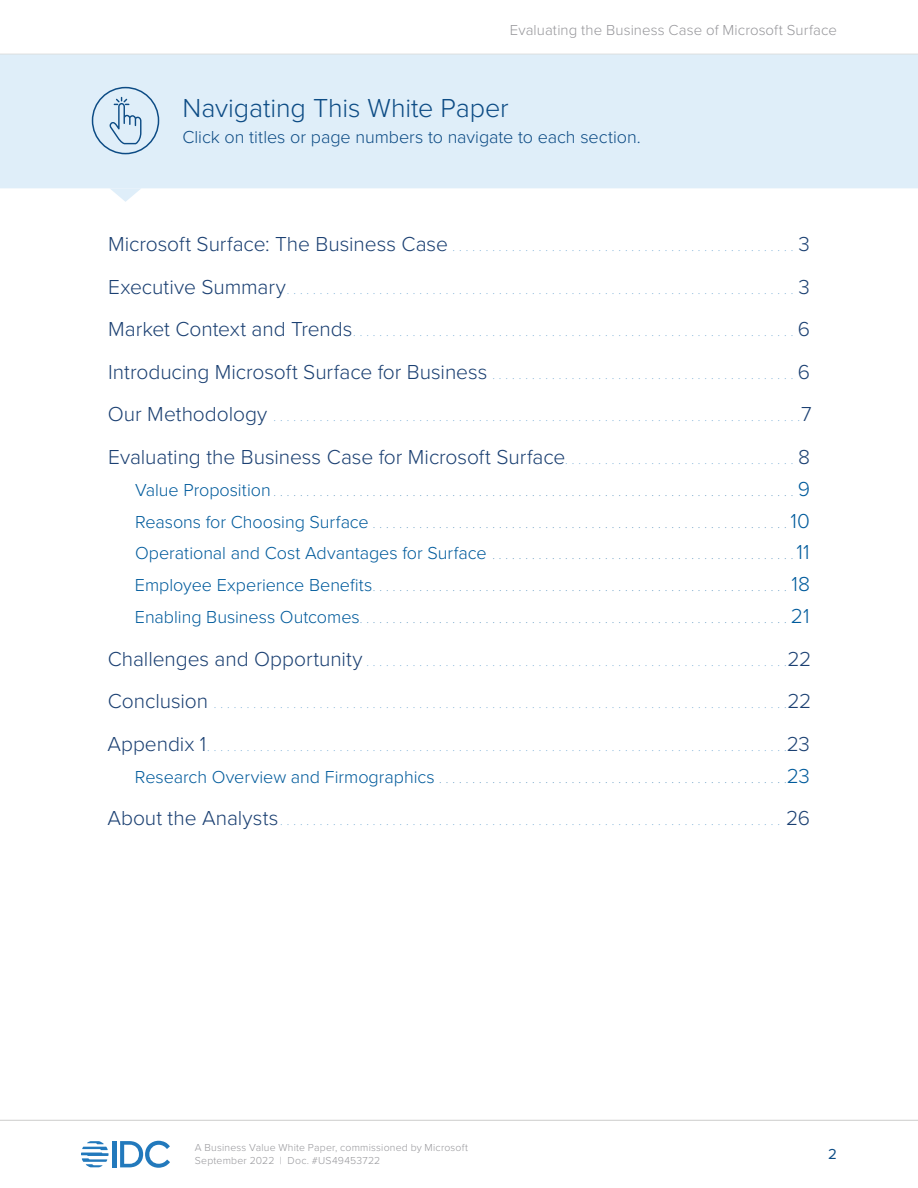
<style>
.page{position:relative;width:918px;height:1188px;background:#fff}
.page>*{position:absolute;margin:0;border:0;box-sizing:border-box;transform-origin:0 0}
.t1{font:300 27px "Proxima Nova";letter-spacing:-.005em;color:#0d4c85}
.t2{font:300 21px "Proxima Nova";letter-spacing:-.005em;color:#1b4072}
.t3{font:300 21px "Proxima Nova";color:#005b9c}
.t4{font:300 18px "Proxima Nova";letter-spacing:-.005em;color:#0d4c85}
.t5{font:300 15px "Proxima Nova";letter-spacing:.005em;color:#97979b}
.t6{font:15px "Proxima Nova";color:#0d4c85}
.t7{font:300 10.5px/13.5px "Proxima Nova";letter-spacing:.02em;color:#97979b}
.t8{font:300 9px "Proxima Nova";color:#2379bb}
.t9{font:300 9px "Proxima Nova";color:#005b9c}
.s1{font-size:18px}
</style>
<div class="page">
<hr style="left:113px;top:1141px;width:4px;height:26px;background:#2279bc">
<svg style="left:120px;top:1141px;width:50px;height:27px"></svg>
<svg style="left:81px;top:1141px;width:28px;height:26px"></svg>
<hr style="left:0;top:1120px;width:918px;height:1px;background:#cccccb">
<div style="left:0;top:54px;width:918px;height:134px;background:#dfeef9"></div>
<div style="left:92px;top:87px;width:67px;height:67px;border:2px solid #0d4c85;border-radius:50%"></div>
<svg style="left:110px;top:97px;width:31px;height:47px"></svg>
<svg style="left:110px;top:188px;width:31px;height:14px"></svg>
<h3 class="t5" style="left:510px;top:18px;width:329px">Evaluating the Business Case of Microsoft Surface</h3>
<h2 class="t1" style="left:182px;top:87px;width:328px">Navigating This White Paper</h2>
<p class="t4" style="left:182px;top:124px;width:460px">Click on titles or page numbers to navigate to each section .</p>
<p class="t2" style="left:108px;top:228px;width:341px">Microsoft Surface: The Business Case</p>
<p class="t2" style="left:799px;top:228px;width:13px">3</p>
<p class="t8" style="left:453px;top:241px;width:342px">. . . . . . . . . . . . . . . . . . . . . . . . . . . . . . . . . . . . . . . . . . . . . . . . . . . .</p>
<p class="t2" style="left:108px;top:271px;width:179px">Executive Summary</p>
<p class="t2" style="left:799px;top:271px;width:13px">3</p>
<p class="t8" style="left:287px;top:284px;width:508px">. . . . . . . . . . . . . . . . . . . . . . . . . . . . . . . . . . . . . . . . . . . . . . . . . . . . . . . . . . . . . . . . . . . . . . . . . . . . .</p>
<p class="t2" style="left:108px;top:314px;width:246px">Market Context and Trends</p>
<p class="t2" style="left:798px;top:314px;width:14px">6</p>
<p class="t8" style="left:353px;top:326px;width:441px">. . . . . . . . . . . . . . . . . . . . . . . . . . . . . . . . . . . . . . . . . . . . . . . . . . . . . . . . . . . . . . . . . . .</p>
<p class="t2" style="left:108px;top:356px;width:381px">Introducing Microsoft Surface for Business</p>
<p class="t2" style="left:798px;top:356px;width:14px">6</p>
<p class="t8" style="left:493px;top:369px;width:302px">. . . . . . . . . . . . . . . . . . . . . . . . . . . . . . . . . . . . . . . . . . . . . .</p>
<p class="t2" style="left:108px;top:399px;width:161px">Our Methodology</p>
<p class="t2" style="left:801px;top:399px;width:12px">7</p>
<p class="t8" style="left:274px;top:412px;width:527px">. . . . . . . . . . . . . . . . . . . . . . . . . . . . . . . . . . . . . . . . . . . . . . . . . . . . . . . . . . . . . . . . . . . . . . . . . . . . . . . .</p>
<p class="t2" style="left:108px;top:441px;width:459px">Evaluating the Business Case for Microsoft Surface</p>
<p class="t2" style="left:798px;top:441px;width:13px">8</p>
<p class="t8" style="left:566px;top:454px;width:229px">. . . . . . . . . . . . . . . . . . . . . . . . . . . . . . . . . . .</p>
<p class="t9" style="left:135px;top:486px;width:660px"><span class="s1">Value Proposition</span> . . . . . . . . . . . . . . . . . . . . . . . . . . . . . . . . . . . . . . . . . . . . . . . . . . . . . . . . . . . . . . . . . . . . . . . . . . . . . . .</p>
<p class="t3" style="left:798px;top:473px;width:14px">9</p>
<p class="t9" style="left:135px;top:518px;width:653px"><span class="s1">Reasons for Choosing Surface</span> . . . . . . . . . . . . . . . . . . . . . . . . . . . . . . . . . . . . . . . . . . . . . . . . . . . . . . . . . . . . . . .</p>
<p class="t3" style="left:791px;top:505px;width:21px">10</p>
<p class="t9" style="left:135px;top:550px;width:660px"><span class="s1">Operational and Cost Advantages for Surface</span> . . . . . . . . . . . . . . . . . . . . . . . . . . . . . . . . . . . . . . . . . . . . . .</p>
<p class="t3" style="left:797px;top:537px;width:14px">11</p>
<p class="t9" style="left:135px;top:581px;width:653px"><span class="s1">Employee Experience Benefits</span> . . . . . . . . . . . . . . . . . . . . . . . . . . . . . . . . . . . . . . . . . . . . . . . . . . . . . . . . . . . . . . .</p>
<p class="t3" style="left:791px;top:569px;width:20px">18</p>
<p class="t9" style="left:135px;top:613px;width:653px"><span class="s1">Enabling Business Outcomes</span> . . . . . . . . . . . . . . . . . . . . . . . . . . . . . . . . . . . . . . . . . . . . . . . . . . . . . . . . . . . . . . . . .</p>
<p class="t3" style="left:791px;top:600px;width:20px">21</p>
<p class="t2" style="left:108px;top:643px;width:256px">Challenges and Opportunity</p>
<p class="t2" style="left:787px;top:643px;width:26px">22</p>
<p class="t8" style="left:367px;top:656px;width:421px">. . . . . . . . . . . . . . . . . . . . . . . . . . . . . . . . . . . . . . . . . . . . . . . . . . . . . . . . . . . . . . . .</p>
<p class="t2" style="left:108px;top:686px;width:102px">Conclusion</p>
<p class="t2" style="left:787px;top:686px;width:26px">22</p>
<p class="t8" style="left:214px;top:698px;width:574px">. . . . . . . . . . . . . . . . . . . . . . . . . . . . . . . . . . . . . . . . . . . . . . . . . . . . . . . . . . . . . . . . . . . . . . . . . . . . . . . . . . . . . . .</p>
<p class="t2" style="left:787px;top:728px;width:25px">23</p>
<p class="t2" style="left:107px;top:728px;width:101px">Appendix 1</p>
<p class="t8" style="left:207px;top:741px;width:581px">. . . . . . . . . . . . . . . . . . . . . . . . . . . . . . . . . . . . . . . . . . . . . . . . . . . . . . . . . . . . . . . . . . . . . . . . . . . . . . . . . . . . . . . .</p>
<p class="t9" style="left:135px;top:773px;width:653px"><span class="s1">Research Overview and Firmographics</span> . . . . . . . . . . . . . . . . . . . . . . . . . . . . . . . . . . . . . . . . . . . . . . . . . . . . .</p>
<p class="t3" style="left:787px;top:760px;width:25px">23</p>
<p class="t2" style="left:107px;top:803px;width:173px">About the Analysts</p>
<p class="t2" style="left:786px;top:803px;width:26px">26</p>
<p class="t8" style="left:280px;top:815px;width:501px">. . . . . . . . . . . . . . . . . . . . . . . . . . . . . . . . . . . . . . . . . . . . . . . . . . . . . . . . . . . . . . . . . . . . . . . . . . . .</p>
<p class="t7" style="left:195px;top:1140px;width:275px">A Business Value White Paper, commissioned by Microsoft<br>September 2022 | Doc. #US49453722</p>
<h3 class="t6" style="left:828px;top:1142px;width:10px">2</h3>
</div>
